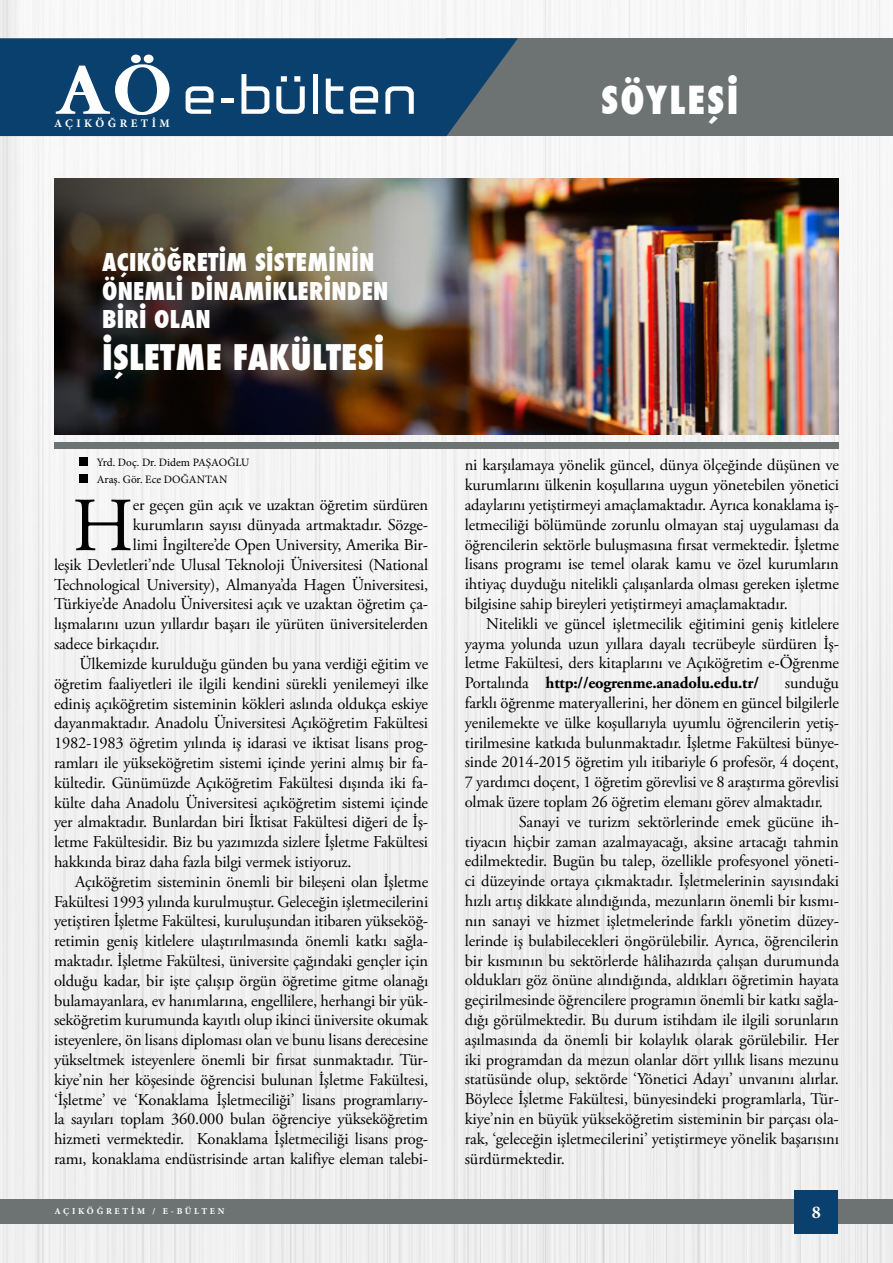
<style>
.page{position:relative;width:893px;height:1263px;background:#fff}
.page>*{position:absolute;margin:0;border:0;box-sizing:border-box;transform-origin:0 0}
.t1{font:76.2px "Adobe Garamond Pro";color:#000}
.t2{font:800 condensed 37.8px "Futura";letter-spacing:.06em;color:#fff}
.t3{font:800 condensed 34.5px "Futura";letter-spacing:.01em;color:#fff}
.t4{font:800 condensed 24px/28.8px "Futura";letter-spacing:.01em;color:#fff}
.t5{font:700 18px "Minion Pro";color:#fff}
.t6{font:16.5px/19.8px "Adobe Garamond Pro";letter-spacing:-.01em;color:#000;text-align:justify}
.t7{font:700 11.55px "Minion Pro";letter-spacing:.3em;color:#fff}
.t8{font:11.25px/17px "Minion Pro";color:#000}
.t9{font:700 9px "Minion Pro";letter-spacing:.3em;color:#fff}
.s1{font-weight:700}
</style>
<div class="page">
<img style="left:1px;top:0;width:892px;height:1263px">
<div style="left:0;top:1199px;width:892px;height:25px;background:#6d7373"></div>
<div style="left:795px;top:1190px;width:43px;height:43px;background:#0a406e"></div>
<div style="left:446px;top:38px;width:447px;height:98px;background:#6d7373"></div>
<svg style="left:0;top:38px;width:518px;height:98px;background:#13456f"></svg>
<svg style="left:186px;top:86px;width:28px;height:28px"></svg>
<hr style="left:221px;top:98px;width:12px;height:4px;background:#fff">
<svg style="left:241px;top:74px;width:28px;height:40px"></svg>
<svg style="left:276px;top:76px;width:29px;height:38px"></svg>
<div style="left:313px;top:74px;width:5px;height:40px;background:#fff"></div>
<svg style="left:326px;top:79px;width:17px;height:35px"></svg>
<svg style="left:350px;top:86px;width:28px;height:28px"></svg>
<svg style="left:385px;top:86px;width:29px;height:28px"></svg>
<svg style="left:55px;top:64px;width:115px;height:52px"></svg>
<div style="left:131px;top:55px;width:10px;height:8px;background:#fff;border-radius:50%"></div>
<div style="left:144px;top:55px;width:10px;height:8px;background:#fff;border-radius:50%"></div>
<div style="left:54px;top:442px;width:785px;height:7px;background:#6d7373"></div>
<div style="left:80px;top:458px;width:8px;height:8px;background:#000"></div>
<div style="left:80px;top:475px;width:8px;height:8px;background:#000"></div>
<img style="left:54px;top:178px;width:784px;height:256px">
<p class="t7" style="left:54px;top:116px;width:117px">AÇIKÖĞRETİM</p>
<h2 class="t2" style="left:601px;top:74px;width:139px">SÖYLEŞİ</h2>
<h3 class="t4" style="left:102px;top:248px;width:288px">AÇIKÖĞRETİM SİSTEMİNİN<br>ÖNEMLİ DİNAMİKLERİNDEN<br>BİRİ OLAN</h3>
<h3 class="t3" style="left:102px;top:334px;width:284px">İŞLETME FAKÜLTESİ</h3>
<p class="t8" style="left:97px;top:454px;width:154px">Yrd. Doç. Dr. Didem PAŞAOĞLU<br>Araş. Gör. Ece DOĞANTAN</p>
<h1 class="t1" style="left:72px;top:480px;width:63px">H</h1>
<p class="t6" style="left:133px;top:496px;width:297px">er geçen gün açık ve uzaktan öğretim sürdüren</p>
<p class="t6" style="left:133px;top:516px;width:297px">kurumların sayısı dünyada artmaktadır. Sözge-</p>
<p class="t6" style="left:133px;top:535px;width:297px">limi İngiltere’de Open University, Amerika Bir-</p>
<p class="t6" style="left:54px;top:555px;width:376px">leşik Devletleri’nde Ulusal Teknoloji Üniversitesi (National</p>
<p class="t6" style="left:54px;top:575px;width:376px">Technological University), Almanya’da Hagen Üniversitesi,</p>
<p class="t6" style="left:54px;top:595px;width:376px">Türkiye’de Anadolu Üniversitesi açık ve uzaktan öğretim ça-</p>
<p class="t6" style="left:54px;top:615px;width:376px">lışmalarını uzun yıllardır başarı ile yürüten üniversitelerden</p>
<p class="t6" style="left:54px;top:634px;width:107px">sadece birkaçıdır.</p>
<p class="t6" style="left:79px;top:654px;width:350px">Ülkemizde kurulduğu günden bu yana verdiği eğitim ve</p>
<p class="t6" style="left:54px;top:674px;width:376px">öğretim faaliyetleri ile ilgili kendini sürekli yenilemeyi ilke</p>
<p class="t6" style="left:54px;top:694px;width:376px">ediniş açıköğretim sisteminin kökleri aslında oldukça eskiye</p>
<p class="t6" style="left:54px;top:714px;width:376px">dayanmaktadır. Anadolu Üniversitesi Açıköğretim Fakültesi</p>
<p class="t6" style="left:54px;top:733px;width:376px">1982-1983 öğretim yılında iş idarasi ve iktisat lisans prog-</p>
<p class="t6" style="left:54px;top:753px;width:376px">ramları ile yükseköğretim sistemi içinde yerini almış bir fa-</p>
<p class="t6" style="left:54px;top:773px;width:376px">kültedir. Günümüzde Açıköğretim Fakültesi dışında iki fa-</p>
<p class="t6" style="left:54px;top:793px;width:376px">külte daha Anadolu Üniversitesi açıköğretim sistemi içinde</p>
<p class="t6" style="left:54px;top:813px;width:376px">yer almaktadır. Bunlardan biri İktisat Fakültesi diğeri de İş-</p>
<p class="t6" style="left:54px;top:832px;width:376px">letme Fakültesidir. Biz bu yazımızda sizlere İşletme Fakültesi</p>
<p class="t6" style="left:54px;top:852px;width:299px">hakkında biraz daha fazla bilgi vermek istiyoruz.</p>
<p class="t6" style="left:75px;top:872px;width:354px">Açıköğretim sisteminin önemli bir bileşeni olan İşletme</p>
<p class="t6" style="left:54px;top:892px;width:376px">Fakültesi 1993 yılında kurulmuştur. Geleceğin işletmecilerini</p>
<p class="t6" style="left:54px;top:912px;width:376px">yetiştiren İşletme Fakültesi, kuruluşundan itibaren yükseköğ-</p>
<p class="t6" style="left:54px;top:931px;width:376px">retimin geniş kitlelere ulaştırılmasında önemli katkı sağla-</p>
<p class="t6" style="left:54px;top:951px;width:376px">maktadır. İşletme Fakültesi, üniversite çağındaki gençler için</p>
<p class="t6" style="left:54px;top:971px;width:376px">olduğu kadar, bir işte çalışıp örgün öğretime gitme olanağı</p>
<p class="t6" style="left:54px;top:991px;width:376px">bulamayanlara, ev hanımlarına, engellilere, herhangi bir yük-</p>
<p class="t6" style="left:54px;top:1011px;width:376px">seköğretim kurumunda kayıtlı olup ikinci üniversite okumak</p>
<p class="t6" style="left:54px;top:1030px;width:376px">isteyenlere, ön lisans diploması olan ve bunu lisans derecesine</p>
<p class="t6" style="left:54px;top:1050px;width:376px">yükseltmek isteyenlere önemli bir fırsat sunmaktadır. Tür-</p>
<p class="t6" style="left:54px;top:1070px;width:376px">kiye’nin her köşesinde öğrencisi bulunan İşletme Fakültesi,</p>
<p class="t6" style="left:54px;top:1090px;width:376px">‘İşletme’ ve ‘Konaklama İşletmeciliği’ lisans programlarıy-</p>
<p class="t6" style="left:54px;top:1110px;width:376px">la sayıları toplam 360.000 bulan öğrenciye yükseköğretim</p>
<p class="t6" style="left:54px;top:1129px;width:376px">hizmeti vermektedir. Konaklama İşletmeciliği lisans prog-</p>
<p class="t6" style="left:54px;top:1149px;width:376px">ramı, konaklama endüstrisinde artan kalifiye eleman talebi-</p>
<p class="t6" style="left:465px;top:456px;width:376px">ni karşılamaya yönelik güncel, dünya ölçeğinde düşünen ve kurumlarını ülkenin koşullarına uygun yönetebilen yönetici adaylarını yetiştirmeyi amaçlamaktadır. Ayrıca konaklama iş&shy;letmeciliği bölümünde zorunlu olmayan staj uygulaması da öğrencilerin sektörle buluşmasına fırsat vermektedir. İşletme lisans programı ise temel olarak kamu ve özel kurumların ihtiyaç duyduğu nitelikli çalışanlarda olması gereken işletme bilgisine sahip bireyleri yetiştirmeyi amaçlamaktadır.</p>
<p class="t6" style="left:465px;top:614px;width:376px;text-indent:21px">Nitelikli ve güncel işletmecilik eğitimini geniş kitlelere yayma yolunda uzun yıllara dayalı tecrübeyle sürdüren İş&shy;letme Fakültesi, ders kitaplarını ve Açıköğretim e-Öğrenme Portalında <span class="s1">http://eogrenme.anadolu.edu.tr/</span></p>
<p class="t6" style="left:785px;top:674px;width:56px">sunduğu</p>
<p class="t6" style="left:465px;top:693px;width:376px">farklı öğrenme materyallerini, her dönem en güncel bilgilerle</p>
<p class="t6" style="left:465px;top:713px;width:376px">yenilemekte ve ülke koşullarıyla uyumlu öğrencilerin yetiş-</p>
<p class="t6" style="left:465px;top:733px;width:376px">tirilmesine katkıda bulunmaktadır. İşletme Fakültesi bünye-</p>
<p class="t6" style="left:465px;top:753px;width:376px">sinde 2014-2015 öğretim yılı itibariyle 6 profesör, 4 doçent,</p>
<p class="t6" style="left:465px;top:773px;width:376px">7 yardımcı doçent, 1 öğretim görevlisi ve 8 araştırma görevlisi</p>
<p class="t6" style="left:465px;top:792px;width:360px">olmak üzere toplam 26 öğretim elemanı görev almaktadır.</p>
<p class="t6" style="left:519px;top:812px;width:322px">Sanayi ve turizm sektörlerinde emek gücüne ih-</p>
<p class="t6" style="left:465px;top:832px;width:376px">tiyacın hiçbir zaman azalmayacağı, aksine artacağı tahmin</p>
<p class="t6" style="left:465px;top:852px;width:376px">edilmektedir. Bugün bu talep, özellikle profesyonel yöneti-</p>
<p class="t6" style="left:465px;top:872px;width:376px">ci düzeyinde ortaya çıkmaktadır. İşletmelerinin sayısındaki</p>
<p class="t6" style="left:465px;top:891px;width:376px">hızlı artış dikkate alındığında, mezunların önemli bir kısmı-</p>
<p class="t6" style="left:465px;top:911px;width:376px">nın sanayi ve hizmet işletmelerinde farklı yönetim düzey-</p>
<p class="t6" style="left:465px;top:931px;width:376px">lerinde iş bulabilecekleri öngörülebilir. Ayrıca, öğrencilerin</p>
<p class="t6" style="left:465px;top:951px;width:376px">bir kısmının bu sektörlerde hâlihazırda çalışan durumunda</p>
<p class="t6" style="left:465px;top:971px;width:376px">oldukları göz önüne alındığında, aldıkları öğretimin hayata</p>
<p class="t6" style="left:465px;top:990px;width:376px">geçirilmesinde öğrencilere programın önemli bir katkı sağla-</p>
<p class="t6" style="left:465px;top:1010px;width:376px">dığı görülmektedir. Bu durum istihdam ile ilgili sorunların</p>
<p class="t6" style="left:465px;top:1030px;width:376px">aşılmasında da önemli bir kolaylık olarak görülebilir. Her</p>
<p class="t6" style="left:465px;top:1050px;width:376px">iki programdan da mezun olanlar dört yıllık lisans mezunu</p>
<p class="t6" style="left:465px;top:1070px;width:376px">statüsünde olup, sektörde ‘Yönetici Adayı’ unvanını alırlar.</p>
<p class="t6" style="left:465px;top:1089px;width:376px">Böylece İşletme Fakültesi, bünyesindeki programlarla, Tür-</p>
<p class="t6" style="left:465px;top:1109px;width:376px">kiye’nin en büyük yükseköğretim sisteminin bir parçası ola-</p>
<p class="t6" style="left:465px;top:1129px;width:376px">rak, ‘geleceğin işletmecilerini’ yetiştirmeye yönelik başarısını</p>
<p class="t6" style="left:465px;top:1149px;width:102px">sürdürmektedir.</p>
<p class="t9" style="left:54px;top:1204px;width:172px">AÇIKÖĞRETİM / E-BÜLTEN</p>
<p class="t5" style="left:812px;top:1199px;width:10px">8</p>
</div>
